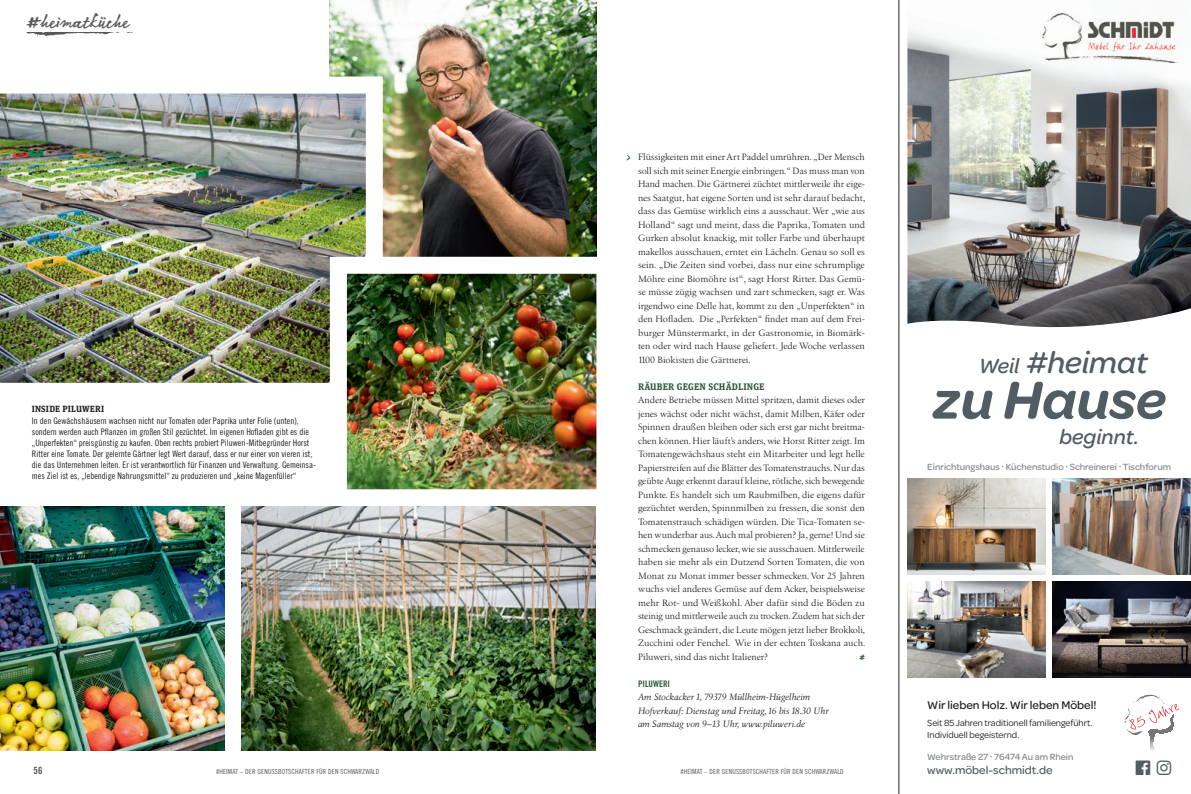
<style>
.page{position:relative;width:1191px;height:794px;background:#fff}
.page>*{position:absolute;margin:0;border:0;box-sizing:border-box;transform-origin:0 0}
.t1{font:italic 600 56.6px "Omnes";color:#515c63}
.t2{font:italic 500 32.1px "Omnes";color:#515c63}
.t3{font:italic 500 21.9px "Omnes";color:#515c63}
.t4{font:20px "Notec LT Pro";letter-spacing:.005em;color:#57585a}
.t5{font:16px "Dear Joe 5";color:#2f5b3d}
.t6{font:500 12px "Omnes";color:#231f20}
.t7{font:500 12px "Omnes";color:#515c63}
.t8{font:10px "Trade Gothic Bold Cond Twenty";color:#57585a}
.t9{font:500 9.6px "Omnes";color:#828589}
.t10{font:9.5px/13.5px "Birka";color:#231f20;text-align:justify}
.t11{font:italic 9.5px/13.5px "Birka";letter-spacing:-.01em;color:#231f20}
.t12{font:9.5px/11.8px "Omnes";color:#231f20}
.t13{font:700 9.5px "Unit Slab OT";letter-spacing:.02em;color:#2f5b3d}
.t14{font:9px/11px "Trade Gothic Cond Eighteen";color:#231f20}
.t15{font:700 9px "Unit Slab OT";letter-spacing:.025em;color:#231f20}
.t16{font:9px "Trade Gothic Bold Cond Twenty";color:#2f5b3d}
.t17{font:7px "Trade Gothic Cond Eighteen";letter-spacing:.02em;color:#57585a}
.s1{font-weight:200}
</style>
<div class="page">
<img style="left:330px;top:0;width:266px;height:257px">
<img style="left:0;top:77px;width:383px;height:306px">
<img style="left:348px;top:275px;width:247px;height:213px">
<div style="left:330px;top:257px;width:283px;height:249px;border:17px solid #fff"></div>
<img style="left:26px;top:32px;width:107px;height:5px">
<hr style="left:898px;top:0;width:1px;height:794px;background:#231f20">
<img style="left:241px;top:506px;width:354px;height:244px">
<img style="left:0;top:506px;width:224px;height:244px">
<img style="left:907px;top:13px;width:284px;height:288px">
<svg style="left:907px;top:301px;width:284px;height:27px"></svg>
<svg style="left:1124px;top:694px;width:55px;height:57px"></svg>
<img style="left:1052px;top:581px;width:139px;height:96px">
<img style="left:1052px;top:479px;width:139px;height:96px">
<img style="left:907px;top:581px;width:139px;height:96px">
<img style="left:907px;top:479px;width:139px;height:96px">
<img style="left:1042px;top:14px;width:136px;height:48px">
<h3 class="t4" style="left:27px;top:6px;width:104px">#heimatküche</h3>
<p class="t15" style="left:32px;top:403px;width:74px">INSIDE PILUWERI</p>
<p class="t14" style="left:32px;top:415px;width:286px">In den Gewächshäusern wachsen nicht nur Tomaten oder Paprika unter Folie (unten), sondern werden auch Pflanzen im großen Stil gezüchtet. Im eigenen Hofladen gibt es die „Unperfekten“ preisgünstig zu kaufen. Oben rechts probiert Piluweri-Mitbegründer Horst Ritter eine Tomate. Der gelernte Gärtner legt Wert darauf, dass er nur einer von vieren ist, die das Unternehmen leiten. Er ist verantwortlich für Finanzen und Verwaltung. Gemeinsa&shy;mes Ziel ist es, „lebendige Nahrungsmittel“ zu produzieren und „keine Magenfüller“</p>
<p class="t8" style="left:34px;top:764px;width:10px">56</p>
<p class="t17" style="left:216px;top:767px;width:165px">#HEIMAT – DER GENUSSBOTSCHAFTER FÜR DEN SCHWARZWALD</p>
<p class="t10" style="left:638px;top:150px;width:229px">Flüssigkeiten mit einer Art Paddel umrühren. „Der Mensch soll sich mit seiner Energie einbringen.“ Das muss man von Hand machen. Die Gärtnerei züchtet mittlerweile ihr eige&shy;nes Saatgut, hat eigene Sorten und ist sehr darauf bedacht, dass das Gemüse wirklich eins a ausschaut. Wer „wie aus Holland“ sagt und meint, dass die Paprika, Tomaten und Gurken absolut knackig, mit toller Farbe und überhaupt makellos ausschauen, erntet ein Lächeln. Genau so soll es sein. „Die Zeiten sind vorbei, dass nur eine schrumplige Möhre eine Biomöhre ist“, sagt Horst Ritter. Das Gemü&shy;se müsse zügig wachsen und zart schmecken, sagt er. Was irgendwo eine Delle hat, kommt zu den „Unperfekten“ in den Hofladen. Die „Perfekten“ findet man auf dem Frei&shy;burger Münstermarkt, in der Gastronomie, in Biomärk&shy;ten oder wird nach Hause geliefert. Jede Woche verlassen 1100 Biokisten die Gärtnerei.</p>
<p class="t13" style="left:638px;top:380px;width:128px">RÄUBER GEGEN SCHÄDLINGE</p>
<p class="t10" style="left:638px;top:393px;width:229px">Andere Betriebe müssen Mittel spritzen, damit dieses oder jenes wächst oder nicht wächst, damit Milben, Käfer oder Spinnen draußen bleiben oder sich erst gar nicht breitma&shy;chen können. Hier läuft’s anders, wie Horst Ritter zeigt. Im Tomatengewächshaus steht ein Mitarbeiter und legt helle Papierstreifen auf die Blätter des Tomatenstrauchs. Nur das geübte Auge erkennt darauf kleine, rötliche, sich bewegende Punkte. Es handelt sich um Raubmilben, die eigens dafür gezüchtet werden, Spinnmilben zu fressen, die sonst den Tomatenstrauch schädigen würden. Die Tica-Tomaten se&shy;hen wunderbar aus. Auch mal probieren? Ja, gerne! Und sie schmecken genauso lecker, wie sie ausschauen. Mittlerweile haben sie mehr als ein Dutzend Sorten Tomaten, die von Monat zu Monat immer besser schmecken. Vor 25 Jahren wuchs viel anderes Gemüse auf dem Acker, beispielsweise mehr Rot- und Weißkohl. Aber dafür sind die Böden zu steinig und mittlerweile auch zu trocken. Zudem hat sich der Geschmack geändert, die Leute mögen jetzt lieber Brokkoli, Zucchini oder Fenchel. Wie in der echten Toskana auch.<br>Piluweri, sind das nicht Italiener?</p>
<p class="t16" style="left:638px;top:678px;width:34px">PILUWERI</p>
<p class="t11" style="left:638px;top:690px;width:193px">Am Stockacker 1, 79379 Müllheim-Hügelheim<br>Hofverkauf: Dienstag und Freitag, 16 bis 18.30 Uhr am Samstag von 9–13 Uhr, www.piluweri.de</p>
<h3 class="t5" style="left:626px;top:147px;width:7px">&gt;</h3>
<h3 class="t5" style="left:858px;top:651px;width:8px">#</h3>
<p class="t17" style="left:680px;top:767px;width:165px">#HEIMAT – DER GENUSSBOTSCHAFTER FÜR DEN SCHWARZWALD</p>
<h2 class="t2" style="left:1027px;top:341px;width:122px">#heimat</h2>
<h3 class="t3" style="left:978px;top:351px;width:42px">Weil</h3>
<h1 class="t1" style="left:932px;top:362px;width:235px">zu Hause</h1>
<h3 class="t3" style="left:1059px;top:423px;width:81px">beginnt.</h3>
<p class="t9" style="left:927px;top:460px;width:245px">Einrichtungshaus <span class="s1">•</span> Küchenstudio <span class="s1">•</span> Schreinerei <span class="s1">•</span> Tischforum</p>
<p class="t6" style="left:927px;top:697px;width:171px">Wir lieben Holz. Wir leben Möbel!</p>
<p class="t12" style="left:927px;top:716px;width:166px">Seit 85 Jahren traditionell familiengeführt.<br>Individuell begeisternd.</p>
<p class="t9" style="left:927px;top:750px;width:148px">Wehrstraße 27 <span class="s1">•</span> 76474 Au am Rhein</p>
<p class="t7" style="left:927px;top:762px;width:127px">www.möbel-schmidt.de</p>
</div>
